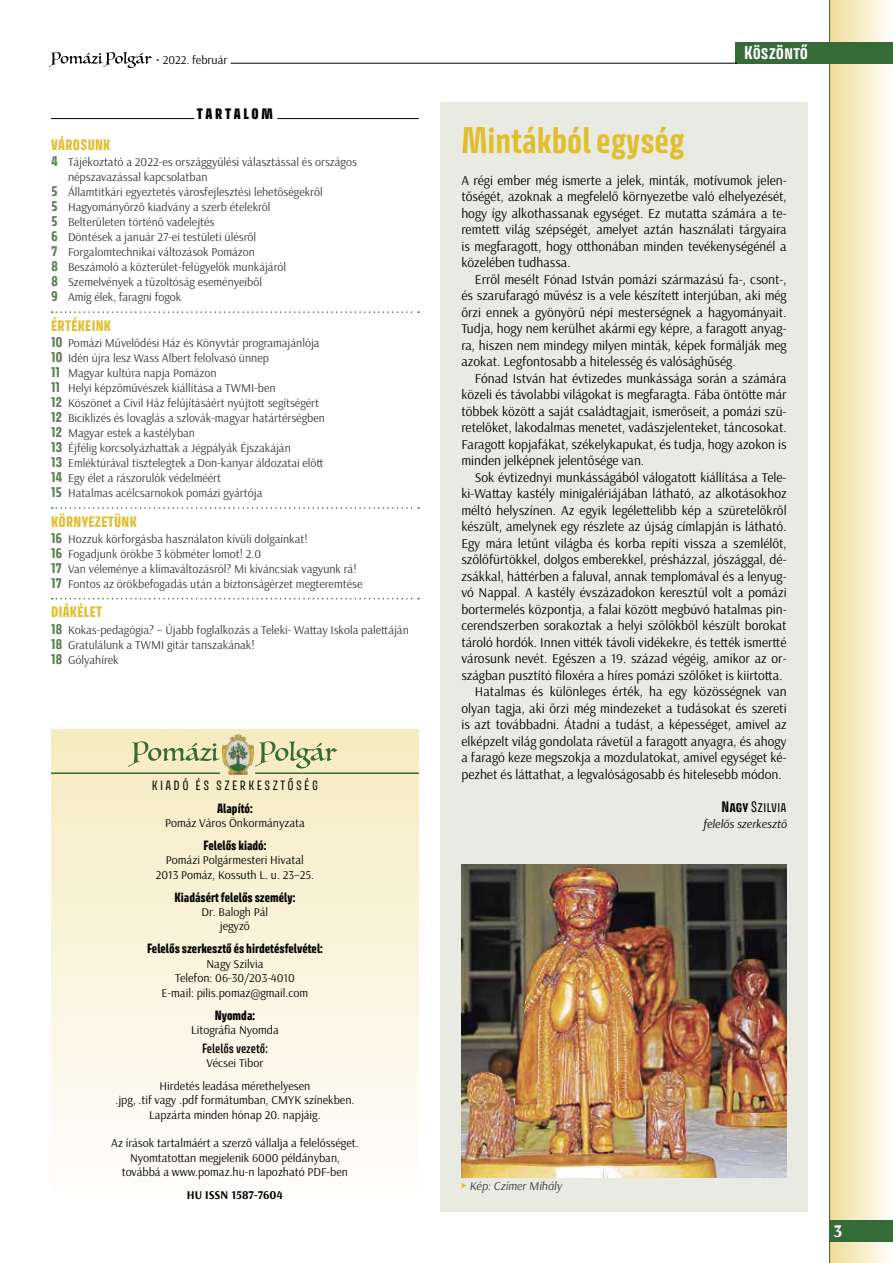
<style>
.page{position:relative;width:893px;height:1263px;background:#fff}
.page>*{position:absolute;margin:0;border:0;box-sizing:border-box;transform-origin:0 0}
.t1{font:700 33px "Avory I Latn";color:#e1be2f}
.t2{font:700 18px "Arsenal";color:#fff}
.t3{font:700 16.5px "Avory I Latn";color:#fff}
.t4{font:13.5px/16.5px "Arsenal";color:#000;text-align:justify}
.t5{font:13.5px "Avory I Latn Eb";letter-spacing:.02em;color:#e1be2f}
.t6{font:13.5px "Avory I Latn";color:#000}
.t7{font:13.5px "Avory I Latn Bl";letter-spacing:.2em;color:#000}
.t8{font:12px/15px "Arsenal";color:#393939}
.t9{font:12px/14.4px "Arsenal";color:#000;text-align:center}
.t10{font:12px "Avory I Latn Eb";color:#000}
.t11{font:12px "Avory I Latn";letter-spacing:.2em;color:#000}
.t12{font:italic 12px "Arsenal";color:#000}
.t13{font:italic 12px "Arsenal";color:#393939}
.t14{font:700 12px "Arsenal";color:#000}
.t15{font:600 12px "Avory I Latn";color:#000}
.s1{font-family:"Avory I Latn";font-weight:700;font-size:15px;color:#598052}
.s2{font-weight:700}
</style>
<div class="page">
<div style="left:830px;top:0;width:63px;height:1263px;background:linear-gradient(to right,#f1dd99,#fefefc)"></div>
<hr style="left:829px;top:0;width:1px;height:1263px;background:#356b36">
<div style="left:736px;top:42px;width:157px;height:21px;background:#356b36"></div>
<div style="left:829px;top:1220px;width:64px;height:22px;background:#356b36"></div>
<div style="left:51px;top:729px;width:368px;height:483px;background:linear-gradient(to bottom,#f7ebc0,#fefefe)"></div>
<div style="left:440px;top:102px;width:368px;height:1110px;background:#e9ebe3"></div>
<img style="left:461px;top:865px;width:326px;height:313px">
<svg style="left:128px;top:741px;width:92px;height:25px;background:#cccfa4"></svg>
<svg style="left:255px;top:741px;width:83px;height:27px;background:#cbcea4"></svg>
<img style="left:223px;top:734px;width:31px;height:40px">
<hr style="left:51px;top:772px;width:169px;height:2px;background:#356b36">
<hr style="left:255px;top:772px;width:164px;height:2px;background:#356b36">
<hr style="left:51px;top:118px;width:143px;height:1px;background:#000">
<hr style="left:277px;top:118px;width:142px;height:1px;background:#000">
<hr style="left:230px;top:63px;width:507px;height:1px;background:#000">
<svg style="left:49px;top:52px;width:103px;height:16px"></svg>
<svg style="left:52px;top:311px;width:367px;height:2px"></svg>
<svg style="left:52px;top:507px;width:367px;height:2px"></svg>
<svg style="left:52px;top:598px;width:367px;height:1px"></svg>
<p class="t9" style="left:156px;top:52px;width:73px">• 2022. február</p>
<p class="t7" style="left:197px;top:104px;width:77px">TARTALOM</p>
<p class="t5" style="left:51px;top:136px;width:61px">VÁROSUNK</p>
<p class="t8" style="left:51px;top:155px;width:307px"><span class="s1">4</span> Tájékoztató a 2022-es országgyűlési választással és országos</p>
<p class="t8" style="left:68px;top:170px;width:141px">népszavazással kapcsolatban</p>
<p class="t8" style="left:51px;top:185px;width:273px"><span class="s1">5</span> Államtitkári egyeztetés városfejlesztési lehetőségekről</p>
<p class="t8" style="left:51px;top:200px;width:221px"><span class="s1">5</span> Hagyományőrző kiadvány a szerb ételekről</p>
<p class="t8" style="left:51px;top:215px;width:165px"><span class="s1">5</span> Belterületen történő vadelejtés</p>
<p class="t8" style="left:51px;top:230px;width:207px"><span class="s1">6</span> Döntések a január 27-ei testületi ülésről</p>
<p class="t8" style="left:51px;top:245px;width:206px"><span class="s1">7</span> Forgalomtechnikai változások Pomázon</p>
<p class="t8" style="left:51px;top:260px;width:237px"><span class="s1">8</span> Beszámoló a közterület-felügyelők munkájáról</p>
<p class="t8" style="left:51px;top:275px;width:213px"><span class="s1">8</span> Szemelvények a tűzoltóság eseményeiből</p>
<p class="t8" style="left:51px;top:290px;width:132px"><span class="s1">9</span> Amíg élek, faragni fogok</p>
<p class="t5" style="left:51px;top:317px;width:61px">ÉRTÉKEINK</p>
<p class="t8" style="left:51px;top:336px;width:275px"><span class="s1">10</span> Pomázi Művelődési Ház és Könyvtár programajánlója <span class="s1">10</span> Idén újra lesz Wass Albert felolvasó ünnep<br><span class="s1">11</span> Magyar kultúra napja Pomázon<br><span class="s1">11</span> Helyi képzőművészek kiállítása a TWMI-ben<br><span class="s1">12</span> Köszönet a Civil Ház felújításáért nyújtott segítségért <span class="s1">12</span> Biciklizés és lovaglás a szlovák-magyar határtérségben <span class="s1">12</span> Magyar estek a kastélyban<br><span class="s1">13</span> Éjfélig korcsolyázhattak a Jégpályák Éjszakáján<br><span class="s1">13</span> Emléktúrával tisztelegtek a Don-kanyar áldozatai előtt <span class="s1">14</span> Egy élet a rászorulók védelméért<br><span class="s1">15</span> Hatalmas acélcsarnokok pomázi gyártója</p>
<p class="t5" style="left:51px;top:512px;width:87px">KÖRNYEZETÜNK</p>
<p class="t8" style="left:51px;top:531px;width:313px"><span class="s1">16</span> Hozzuk körforgásba használaton kívüli dolgainkat!<br><span class="s1">16</span> Fogadjunk örökbe 3 köbméter lomot! 2.0<br><span class="s1">17</span> Van véleménye a klímaváltozásról? Mi kíváncsiak vagyunk rá!<br><span class="s1">17</span> Fontos az örökbefogadás után a biztonságérzet megteremtése</p>
<p class="t5" style="left:51px;top:603px;width:52px">DIÁKÉLET</p>
<p class="t8" style="left:51px;top:622px;width:359px"><span class="s1">18</span> Kokas-pedagógia? – Újabb foglalkozás a Teleki- Wattay Iskola palettáján<br><span class="s1">18</span> Gratulálunk a TWMI gitár tanszakának!<br><span class="s1">18</span> Gólyahírek</p>
<p class="t11" style="left:152px;top:778px;width:168px">KIADÓ ÉS SZERKESZTŐSÉG</p>
<p class="t10" style="left:217px;top:800px;width:37px">Alapító:</p>
<p class="t9" style="left:165px;top:816px;width:141px">Pomáz Város Önkormányzata</p>
<p class="t10" style="left:204px;top:837px;width:64px">Felelős kiadó:</p>
<p class="t9" style="left:156px;top:853px;width:160px">Pomázi Polgármesteri Hivatal<br>2013 Pomáz, Kossuth L. u. 23–25.</p>
<p class="t10" style="left:175px;top:889px;width:122px">Kiadásért felelős személy:</p>
<p class="t9" style="left:202px;top:905px;width:68px">Dr. Balogh Pál jegyző</p>
<p class="t10" style="left:147px;top:941px;width:177px">Felelős szerkesztő és hirdetésfelvétel:</p>
<p class="t9" style="left:162px;top:957px;width:148px">Nagy Szilvia<br>Telefon: 06-30/203-4010<br>E-mail: pilis.pomaz@gmail.com</p>
<p class="t10" style="left:215px;top:1007px;width:42px">Nyomda:</p>
<p class="t9" style="left:191px;top:1023px;width:89px">Litográfia Nyomda</p>
<p class="t15" style="left:202px;top:1040px;width:67px">Felelős vezető:</p>
<p class="t9" style="left:160px;top:1051px;width:152px;line-height:23px">Vécsei Tibor<br>Hirdetés leadása mérethelyesen</p>
<p class="t9" style="left:115px;top:1093px;width:240px">.jpg, .tif vagy .pdf formátumban, CMYK színekben.<br>Lapzárta minden hónap 20. napjáig.</p>
<p class="t9" style="left:111px;top:1136px;width:249px">Az írások tartalmáért a szerző vállalja a felelősséget.<br>Nyomtatottan megjelenik 6000 példányban, továbbá a www.pomaz.hu-n lapozható PDF-ben</p>
<p class="t14" style="left:187px;top:1188px;width:98px">HU ISSN 1587-7604</p>
<h1 class="t1" style="left:461px;top:118px;width:225px">Mintákból egység</h1>
<p class="t3" style="left:744px;top:42px;width:65px">Köszöntő</p>
<p class="t4" style="left:461px;top:172px;width:327px">A régi ember még ismerte a jelek, minták, motívumok jelen&shy;tőségét, azoknak a megfelelő környezetbe való elhelyezését, hogy így alkothassanak egységet. Ez mutatta számára a te&shy;remtett világ szépségét, amelyet aztán használati tárgyaira is megfaragott, hogy otthonában minden tevékenységénél a közelében tudhassa.</p>
<p class="t4" style="left:461px;top:271px;width:327px;text-indent:14px">Erről mesélt Fónad István pomázi származású fa-, csont-, és szarufaragó művész is a vele készített interjúban, aki még őrzi ennek a gyönyörű népi mesterségnek a hagyományait.<br>Tudja, hogy nem kerülhet akármi egy képre, a faragott anyag&shy;ra, hiszen nem mindegy milyen minták, képek formálják meg azokat. Legfontosabb a hitelesség és valósághűség.</p>
<p class="t4" style="left:461px;top:370px;width:327px;text-indent:14px">Fónad István hat évtizedes munkássága során a számára közeli és távolabbi világokat is megfaragta. Fába öntötte már többek között a saját családtagjait, ismerőseit, a pomázi szü&shy;retelőket, lakodalmas menetet, vadászjelenteket, táncosokat.<br>Faragott kopjafákat, székelykapukat, és tudja, hogy azokon is minden jelképnek jelentősége van.</p>
<p class="t4" style="left:475px;top:469px;width:313px">Sok évtizednyi munkásságából válogatott kiállítása a Tele-</p>
<p class="t4" style="left:461px;top:485px;width:327px">ki-Wattay kastély minigalériájában látható, az alkotásokhoz</p>
<p class="t4" style="left:461px;top:502px;width:327px">méltó helyszínen. Az egyik legélettelibb kép a szüretelőkről</p>
<p class="t4" style="left:461px;top:518px;width:327px">készült, amelynek egy részlete az újság címlapján is látható.</p>
<p class="t4" style="left:461px;top:535px;width:327px">Egy mára letűnt világba és korba repíti vissza a szemlélőt,</p>
<p class="t4" style="left:461px;top:551px;width:326px">szőlőfürtökkel, dolgos emberekkel, présházzal, jószággal, dé-</p>
<p class="t4" style="left:461px;top:568px;width:327px">zsákkal, háttérben a faluval, annak templomával és a lenyug-</p>
<p class="t4" style="left:461px;top:584px;width:327px">vó Nappal. A kastély évszázadokon keresztül volt a pomázi</p>
<p class="t4" style="left:461px;top:601px;width:327px">bortermelés központja, a falai között megbúvó hatalmas pin-</p>
<p class="t4" style="left:461px;top:617px;width:327px">cerendszerben sorakoztak a helyi szőlőkből készült borokat</p>
<p class="t4" style="left:461px;top:634px;width:327px">tároló hordók. Innen vitték távoli vidékekre, és tették ismertté</p>
<p class="t4" style="left:461px;top:650px;width:327px">városunk nevét. Egészen a 19. század végéig, amikor az or-</p>
<p class="t4" style="left:461px;top:667px;width:323px">szágban pusztító filoxéra a híres pomázi szőlőket is kiirtotta.</p>
<p class="t4" style="left:475px;top:683px;width:313px">Hatalmas és különleges érték, ha egy közösségnek van</p>
<p class="t4" style="left:461px;top:700px;width:327px">olyan tagja, aki őrzi még mindezeket a tudásokat és szereti</p>
<p class="t4" style="left:461px;top:716px;width:327px">is azt továbbadni. Átadni a tudást, a képességet, amivel az</p>
<p class="t4" style="left:461px;top:733px;width:327px">elképzelt világ gondolata rávetül a faragott anyagra, és ahogy</p>
<p class="t4" style="left:461px;top:749px;width:327px">a faragó keze megszokja a mozdulatokat, amivel egységet ké-</p>
<p class="t4" style="left:461px;top:766px;width:322px">pezhet és láttathat, a legvalóságosabb és hitelesebb módon.</p>
<p class="t6" style="left:721px;top:798px;width:67px"><span class="s2">Nagy</span> Szilvia</p>
<p class="t12" style="left:703px;top:817px;width:85px">felelős szerkesztő</p>
<p class="t13" style="left:470px;top:1179px;width:94px">Kép: Czímer Mihály</p>
<h2 class="t2" style="left:833px;top:1220px;width:10px">3</h2>
</div>
